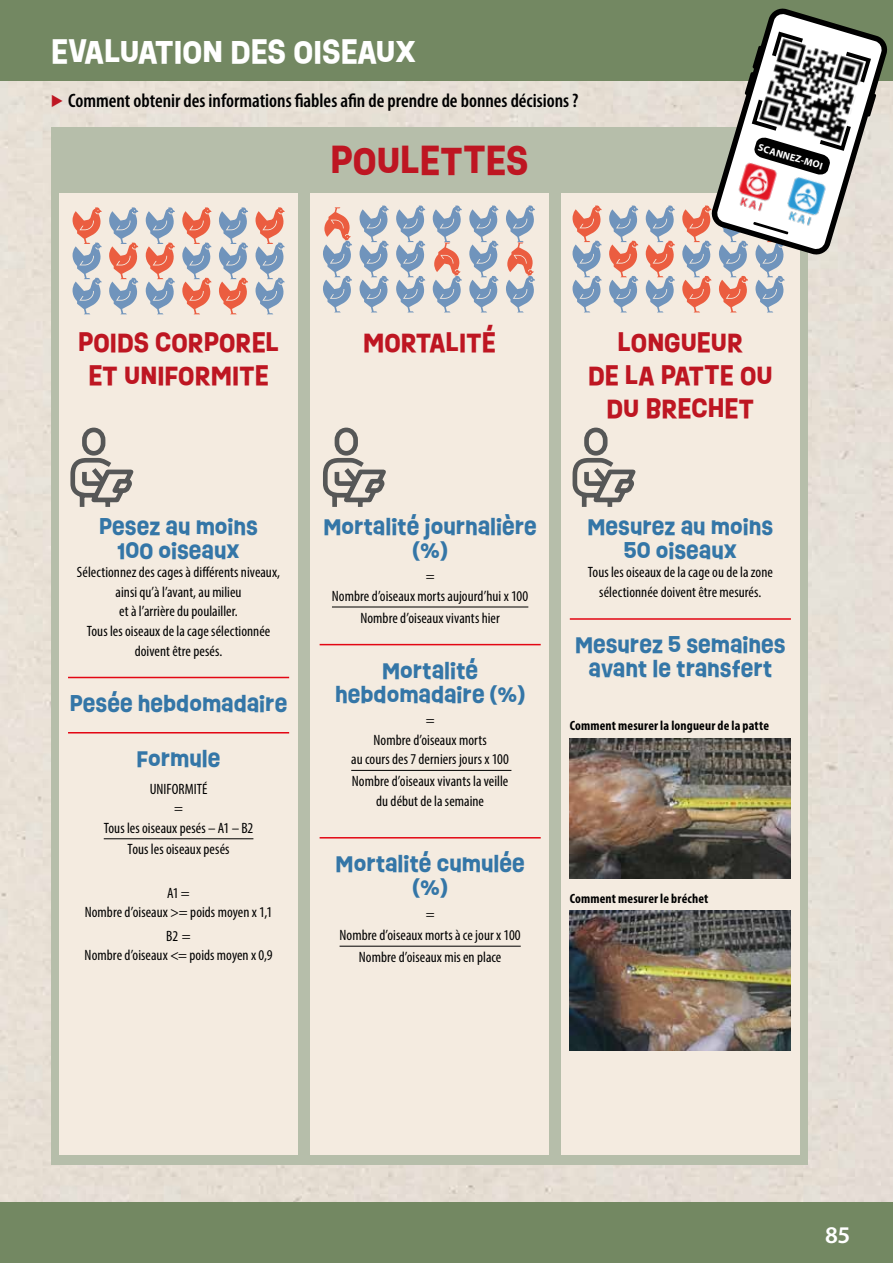
<style>
.page{position:relative;width:893px;height:1263px;background:#fff}
.page>*{position:absolute;margin:0;border:0;box-sizing:border-box;transform-origin:0 0}
.t1{font:700 36px "Ruddy";color:#be1622}
.t2{font:700 30px "Ruddy";color:#fff}
.t3{font:700 24.75px/33px "Ruddy";color:#be1622;text-align:center}
.t4{font:600 24px "Myriad Pro";color:#fff}
.t5{font:700 21px/24px "Ruddy";color:#3476a7;text-align:center}
.t6{font:600 condensed 19.5px "Myriad Pro";color:#000}
.t7{font:condensed 15px/19.5px "Myriad Pro";letter-spacing:.005em;color:#000;text-align:center}
.t8{font:700 condensed 13.5px "Myriad Pro";letter-spacing:.01em;color:#000}
.t9{font:700 10.05px "Myriad Pro";color:#fff}
.s1{color:#be1622}
</style>
<div class="page">
<div style="left:0;top:81px;width:893px;height:1122px;background:#e6dfd6"></div>
<div style="left:0;top:1203px;width:893px;height:60px;background:#738862"></div>
<div style="left:0;top:0;width:893px;height:81px;background:#738862"></div>
<div style="left:51px;top:128px;width:757px;height:1037px;background:#b6beaa"></div>
<div style="left:60px;top:194px;width:238px;height:961px;background:#f4ebe0"></div>
<div style="left:310px;top:194px;width:239px;height:961px;background:#f4ebe0"></div>
<div style="left:561px;top:194px;width:238px;height:961px;background:#f4ebe0"></div>
<hr style="left:68px;top:677px;width:221px;height:1px;background:#e30613">
<hr style="left:68px;top:732px;width:221px;height:1px;background:#e30613">
<hr style="left:104px;top:838px;width:149px;height:1px;background:#000">
<hr style="left:332px;top:607px;width:196px;height:1px;background:#000">
<hr style="left:320px;top:644px;width:221px;height:1px;background:#e30613">
<hr style="left:351px;top:770px;width:160px;height:1px;background:#000">
<hr style="left:320px;top:837px;width:221px;height:1px;background:#e30613">
<hr style="left:340px;top:946px;width:181px;height:1px;background:#000">
<hr style="left:570px;top:618px;width:221px;height:2px;background:#e30613">
<svg style="left:70px;top:427px;width:64px;height:80px"></svg>
<svg style="left:323px;top:427px;width:63px;height:80px"></svg>
<svg style="left:572px;top:427px;width:64px;height:80px"></svg>
<img style="left:570px;top:738px;width:221px;height:140px">
<img style="left:570px;top:910px;width:221px;height:140px">
<svg style="left:73px;top:207px;width:29px;height:107px"></svg>
<svg style="left:109px;top:207px;width:29px;height:107px"></svg>
<svg style="left:146px;top:207px;width:29px;height:107px"></svg>
<svg style="left:182px;top:207px;width:29px;height:107px"></svg>
<svg style="left:219px;top:207px;width:29px;height:107px"></svg>
<svg style="left:256px;top:207px;width:29px;height:107px"></svg>
<svg style="left:323px;top:207px;width:29px;height:105px"></svg>
<svg style="left:360px;top:206px;width:29px;height:106px"></svg>
<svg style="left:396px;top:206px;width:29px;height:106px"></svg>
<svg style="left:433px;top:206px;width:29px;height:106px"></svg>
<svg style="left:469px;top:206px;width:29px;height:106px"></svg>
<svg style="left:506px;top:206px;width:29px;height:106px"></svg>
<svg style="left:573px;top:206px;width:29px;height:106px"></svg>
<svg style="left:609px;top:206px;width:29px;height:106px"></svg>
<svg style="left:646px;top:206px;width:29px;height:106px"></svg>
<svg style="left:682px;top:8px;width:207px;height:304px"></svg>
<img style="left:727px;top:159px;width:58px;height:57px">
<img style="left:776px;top:173px;width:58px;height:58px">
<img style="left:757px;top:37px;width:109px;height:109px">
<h2 class="t2" style="left:51px;top:29px;width:366px">EVALUATION DES OISEAUX</h2>
<h3 class="t6" style="left:51px;top:88px;width:529px"><span class="s1">•</span> Comment obtenir des informations fiables afin de prendre de bonnes décisions ?</h3>
<h1 class="t1" style="left:331px;top:133px;width:199px">POULETTES</h1>
<p class="t9" style="left:760px;top:141px;width:68px;rotate:16deg">SCANNEZ-MOI</p>
<h3 class="t3" style="left:363px;top:326px;width:134px">MORTALITÉ</h3>
<h3 class="t3" style="left:78px;top:326px;width:202px">POIDS CORPOREL<br>ET UNIFORMITE</h3>
<h3 class="t3" style="left:588px;top:326px;width:186px">LONGUEUR<br>DE LA PATTE OU<br>DU BRECHET</h3>
<h3 class="t5" style="left:99px;top:514px;width:160px">PESEZ AU MOINS<br>100 OISEAUX</h3>
<p class="t7" style="left:77px;top:563px;width:205px">Sélectionnez des cages à différents niveaux, ainsi qu’à l’avant, au milieu<br>et à l’arrière du poulailler.<br>Tous les oiseaux de la cage sélectionnée doivent être pesés.</p>
<h3 class="t5" style="left:70px;top:691px;width:219px">PESÉE HEBDOMADAIRE</h3>
<h3 class="t5" style="left:137px;top:746px;width:85px">FORMULE</h3>
<p class="t7" style="left:104px;top:779px;width:151px">UNIFORMITÉ<br>=<br>Tous les oiseaux pesés – A1 – B2</p>
<p class="t7" style="left:128px;top:839px;width:103px">Tous les oiseaux pesés</p>
<p class="t7" style="left:85px;top:883px;width:189px">A1 =<br>Nombre d’oiseaux &gt;= poids moyen x 1,1</p>
<p class="t7" style="left:85px;top:926px;width:189px">B2 =<br>Nombre d’oiseaux &lt;= poids moyen x 0,9</p>
<h3 class="t5" style="left:323px;top:514px;width:215px">MORTALITÉ JOURNALIÈRE (%)</h3>
<p class="t7" style="left:332px;top:567px;width:198px">=<br>Nombre d’oiseaux morts aujourd’hui x 100</p>
<p class="t7" style="left:360px;top:608px;width:141px">Nombre d’oiseaux vivants hier</p>
<h3 class="t5" style="left:335px;top:658px;width:191px">MORTALITÉ<br>HEBDOMADAIRE (%)</h3>
<p class="t7" style="left:351px;top:710px;width:159px">=<br>Nombre d’oiseaux morts<br>au cours des 7 derniers jours x 100</p>
<p class="t7" style="left:352px;top:771px;width:158px">Nombre d’oiseaux vivants la veille du début de la semaine</p>
<h3 class="t5" style="left:336px;top:852px;width:191px">MORTALITÉ CUMULÉE (%)</h3>
<p class="t7" style="left:340px;top:903px;width:183px;line-height:21.6px">=<br>Nombre d’oiseaux morts à ce jour x 100<br>Nombre d’oiseaux mis en place</p>
<h3 class="t5" style="left:587px;top:514px;width:187px">MESUREZ AU MOINS<br>50 OISEAUX</h3>
<p class="t7" style="left:588px;top:563px;width:187px">Tous les oiseaux de la cage ou de la zone sélectionnée doivent être mesurés.</p>
<h3 class="t5" style="left:575px;top:633px;width:212px">MESUREZ 5 SEMAINES<br>AVANT LE TRANSFERT</h3>
<p class="t8" style="left:570px;top:717px;width:201px">Comment mesurer la longueur de la patte</p>
<p class="t8" style="left:570px;top:890px;width:140px">Comment mesurer le bréchet</p>
<h3 class="t4" style="left:825px;top:1219px;width:27px">85</h3>
</div>
